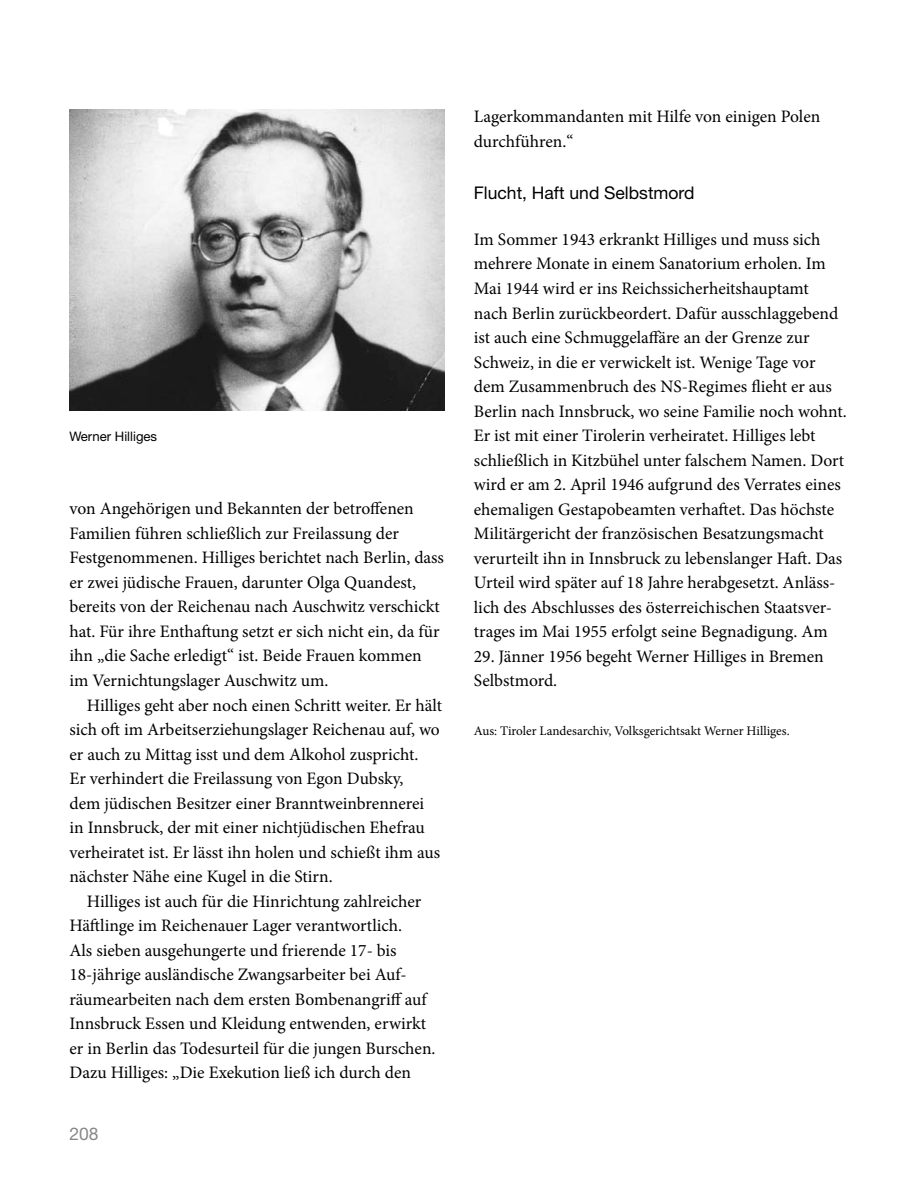
<style>
.page{position:relative;width:918px;height:1191px;background:#fff}
.page>*{position:absolute;margin:0;border:0;box-sizing:border-box;transform-origin:0 0}
.t1{font:17.5px/24.5px "Minion Pro";color:#000}
.t2{font:17.5px "Helvetica Neue";color:#000}
.t3{font:17.5px "Helvetica Neue";color:#878889}
.t4{font:13.12px "Minion Pro";color:#000}
.t5{font:13.12px "Helvetica Neue";color:#000}
</style>
<div class="page">
<img style="left:69px;top:109px;width:375px;height:301px">
<p class="t5" style="left:69px;top:428px;width:89px">Werner Hilliges</p>
<p class="t1" style="left:69px;top:496px;width:376px">von Angehörigen und Bekannten der betroffenen Familien führen schließlich zur Freilassung der Festgenommenen. Hilliges berichtet nach Berlin, dass er zwei jüdische Frauen, darunter Olga Quandest, bereits von der Reichenau nach Auschwitz verschickt hat. Für ihre Enthaftung setzt er sich nicht ein, da für ihn „die Sache erledigt“ ist. Beide Frauen kommen im Vernichtungslager Auschwitz um.</p>
<p class="t1" style="left:69px;top:692px;width:374px;text-indent:18px">Hilliges geht aber noch einen Schritt weiter. Er hält sich oft im Arbeitserziehungslager Reichenau auf, wo er auch zu Mittag isst und dem Alkohol zuspricht.<br>Er verhindert die Freilassung von Egon Dubsky,<br>dem jüdischen Besitzer einer Branntweinbrennerei in Innsbruck, der mit einer nichtjüdischen Ehefrau verheiratet ist. Er lässt ihn holen und schießt ihm aus nächster Nähe eine Kugel in die Stirn.</p>
<p class="t1" style="left:69px;top:888px;width:368px;text-indent:18px">Hilliges ist auch für die Hinrichtung zahlreicher Häftlinge im Reichenauer Lager verantwortlich.<br>Als sieben ausgehungerte und frierende 17- bis 18-jährige ausländische Zwangsarbeiter bei Auf&shy;räumearbeiten nach dem ersten Bombenangriff auf Innsbruck Essen und Kleidung entwenden, erwirkt er in Berlin das Todesurteil für die jungen Burschen.<br>Dazu Hilliges: „Die Exekution ließ ich durch den</p>
<p class="t3" style="left:69px;top:1123px;width:31px">208</p>
<p class="t1" style="left:474px;top:105px;width:348px">Lagerkommandanten mit Hilfe von einigen Polen durchführen.“</p>
<p class="t2" style="left:474px;top:183px;width:222px">Flucht, Haft und Selbstmord</p>
<p class="t1" style="left:474px;top:227px;width:374px">Im Sommer 1943 erkrankt Hilliges und muss sich mehrere Monate in einem Sanatorium erholen. Im Mai 1944 wird er ins Reichssicherheitshauptamt nach Berlin zurückbeordert. Dafür ausschlaggebend ist auch eine Schmuggelaffäre an der Grenze zur Schweiz, in die er verwickelt ist. Wenige Tage vor dem Zusammenbruch des NS-Regimes flieht er aus Berlin nach Innsbruck, wo seine Familie noch wohnt.<br>Er ist mit einer Tirolerin verheiratet. Hilliges lebt schließlich in Kitzbühel unter falschem Namen. Dort wird er am 2. April 1946 aufgrund des Verrates eines ehemaligen Gestapobeamten verhaftet. Das höchste Militärgericht der französischen Besatzungsmacht verurteilt ihn in Innsbruck zu lebenslanger Haft. Das Urteil wird später auf 18 Jahre herabgesetzt. Anläss&shy;lich des Abschlusses des österreichischen Staatsver&shy;trages im Mai 1955 erfolgt seine Begnadigung. Am</p>
<p class="t1" style="left:474px;top:644px;width:351px">29. Jänner 1956 begeht Werner Hilliges in Bremen<br>Selbstmord.</p>
<p class="t4" style="left:474px;top:722px;width:317px">Aus: Tiroler Landesarchiv, Volksgerichtsakt Werner Hilliges.</p>
</div>
